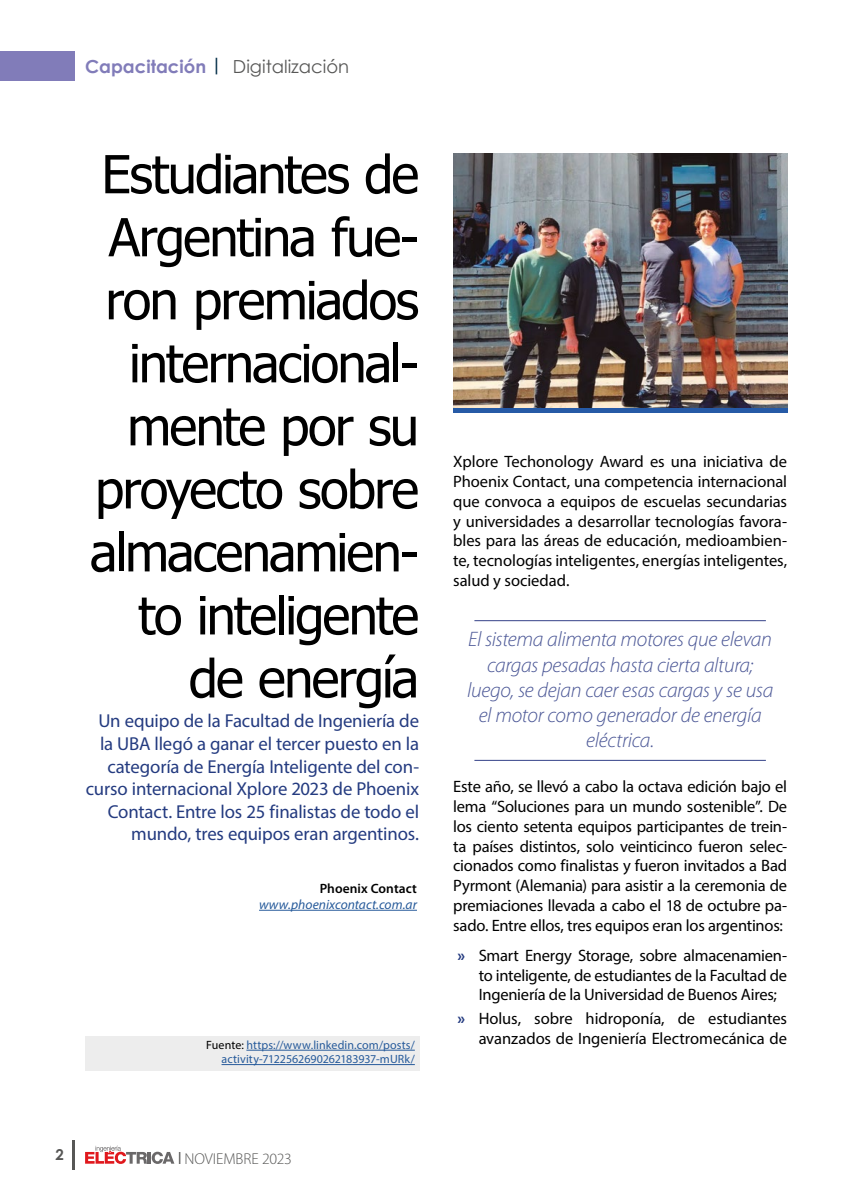
<style>
.page{position:relative;width:851px;height:1191px;background:#fff}
.page>*{position:absolute;margin:0;border:0;box-sizing:border-box;transform-origin:0 0}
.t1{font:52.5px/63px "Tahoma";letter-spacing:-.035em;color:#000;text-align:right}
.t2{font:italic 300 21px/25.2px "Myriad Pro";letter-spacing:-.015em;color:#4b5796;text-align:center}
.t3{font:18.75px/22.5px "Myriad Pro";letter-spacing:-.01em;color:#243b80;text-align:right}
.t4{font:18px "Century Gothic";color:#575756}
.t5{font:16.5px/19.8px "Myriad Pro";letter-spacing:-.01em;color:#000;text-align:justify}
.t6{font:300 15.75px "Myriad Pro";letter-spacing:-.005em;color:#575756}
.t7{font:700 15px "Century Gothic";color:#575756}
.t8{font:italic 13.5px "Myriad Pro";letter-spacing:.005em;color:#275b9b}
.t9{font:600 13.5px "Myriad Pro";letter-spacing:.005em;color:#000}
.t10{font:12px/14.4px "Myriad Pro";letter-spacing:.005em;color:#275b9b;text-align:right}
.s1{font-weight:700;color:#817cb9}
.s2{font-weight:700;color:#002c46}
.s3{color:#000}
.s4{font-weight:700;color:#243b80}
</style>
<div class="page">
<hr style="left:72px;top:1140px;width:2px;height:29px;background:#575756">
<svg style="left:85px;top:1145px;width:89px;height:19px"></svg>
<div style="left:0;top:51px;width:74px;height:30px;background:#817cb9"></div>
<hr style="left:259px;top:910px;width:158px;height:1px;background:#275b9b">
<hr style="left:474px;top:620px;width:291px;height:1px;background:#4b5796">
<hr style="left:474px;top:760px;width:291px;height:1px;background:#4b5796">
<div style="left:85px;top:1035px;width:334px;height:35px;background:#ededed"></div>
<hr style="left:246px;top:1049px;width:169px;height:1px;background:#275b9b">
<hr style="left:221px;top:1064px;width:194px;height:1px;background:#275b9b">
<img style="left:453px;top:153px;width:334px;height:255px">
<hr style="left:453px;top:408px;width:334px;height:4px;background:#265aa6">
<p class="t4" style="left:85px;top:54px;width:266px"><span class="s1">Capacitación</span> <span class="s2">|</span> Digitalización</p>
<h1 class="t1" style="left:90px;top:146px;width:331px">Estudiantes de<br>Argentina fue&shy;ron premiados internacional&shy;mente por su proyecto sobre almacenamien&shy;to inteligente de energía</h1>
<p class="t3" style="left:86px;top:709px;width:335px">Un equipo de la Facultad de Ingeniería de la UBA llegó a ganar el tercer puesto en la categoría de Energía Inteligente del con&shy;curso internacional Xplore 2023 de Phoenix Contact. Entre los 25 finalistas de todo el mundo, tres equipos eran argentinos.</p>
<p class="t9" style="left:319px;top:880px;width:99px">Phoenix Contact</p>
<p class="t8" style="left:259px;top:896px;width:159px">www.phoenixcontact.com.ar</p>
<p class="t10" style="left:206px;top:1037px;width:210px"><span class="s3">Fuente:</span> https://www.linkedin.com/posts/ activity-7122562690262183937-mURk/</p>
<p class="t7" style="left:55px;top:1143px;width:10px">2</p>
<p class="t6" style="left:178px;top:1149px;width:115px"><sup>|</sup> NOVIEMBRE 2023</p>
<p class="t5" style="left:453px;top:451px;width:335px">Xplore Techonology Award es una iniciativa de Phoenix Contact, una competencia internacional que convoca a equipos de escuelas secundarias y universidades a desarrollar tecnologías favora&shy;bles para las áreas de educación, medioambien&shy;te, tecnologías inteligentes, energías inteligentes, salud y sociedad.</p>
<p class="t2" style="left:467px;top:627px;width:307px">El sistema alimenta motores que elevan cargas pesadas hasta cierta altura; luego, se dejan caer esas cargas y se usa el motor como generador de energía eléctrica.</p>
<p class="t5" style="left:453px;top:776px;width:335px">Este año, se llevó a cabo la octava edición bajo el lema “Soluciones para un mundo sostenible”. De los ciento setenta equipos participantes de trein&shy;ta países distintos, solo veinticinco fueron selec&shy;cionados como finalistas y fueron invitados a Bad Pyrmont (Alemania) para asistir a la ceremonia de premiaciones llevada a cabo el 18 de octubre pa&shy;sado. Entre ellos, tres equipos eran los argentinos:</p>
<p class="t5" style="left:478px;top:945px;width:310px;text-indent:-21px"><span class="s4">»</span> Smart Energy Storage, sobre almacenamien&shy;to inteligente, de estudiantes de la Facultad de Ingeniería de la Universidad de Buenos Aires;</p>
<p class="t5" style="left:457px;top:1008px;width:331px;text-align:right"><span class="s4">»</span> Holus, sobre hidroponía, de estudiantes avanzados de Ingeniería Electromecánica de</p>
</div>
